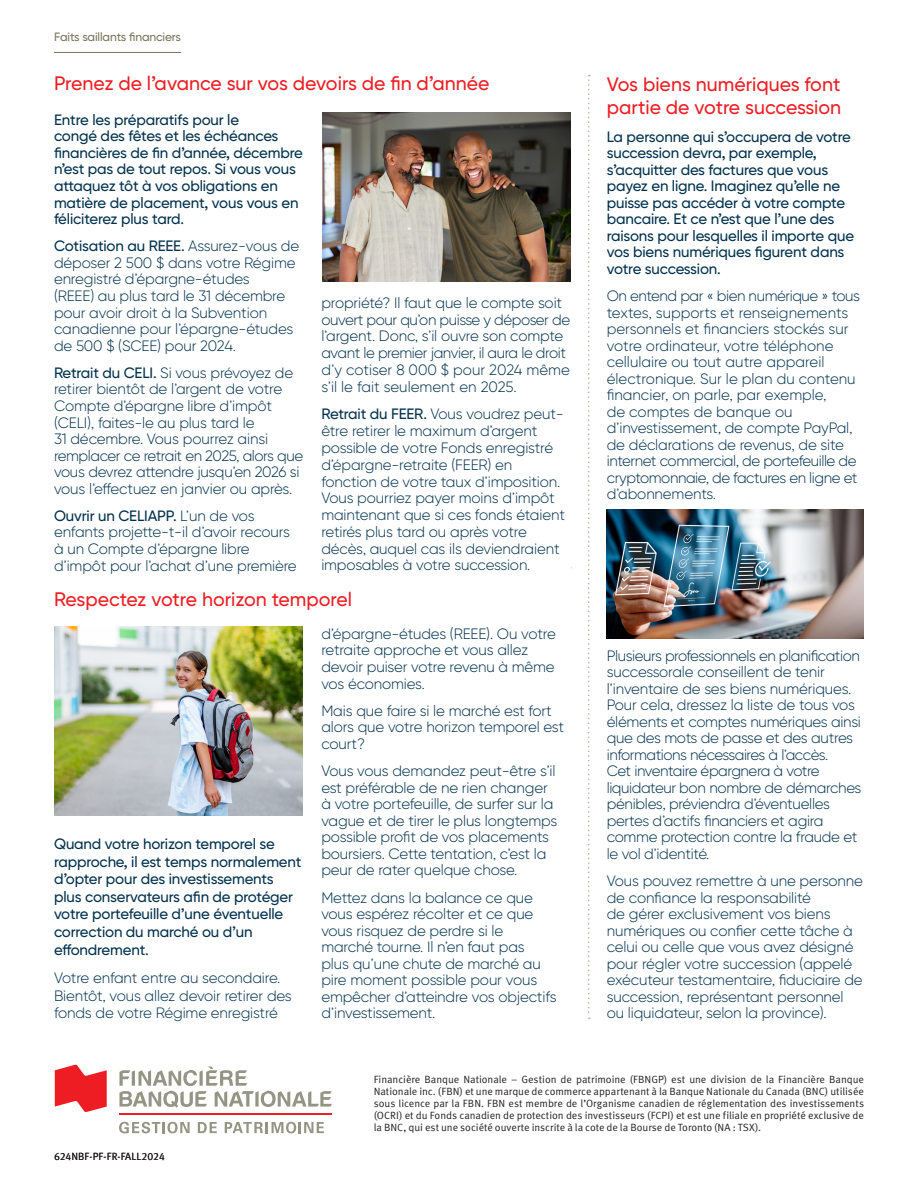
<style>
.page{position:relative;width:918px;height:1188px;background:#fff}
.page>*{position:absolute;margin:0;border:0;box-sizing:border-box;transform-origin:0 0}
.t1{font:500 19.5px/23.4px "Gilroy BN";color:#ee1d23}
.t2{font:300 15px/16.5px "Gilroy BN";letter-spacing:-.01em;color:#00314d}
.t3{font:500 15px/16.5px "Gilroy BN";letter-spacing:-.01em;color:#00314d}
.t4{font:500 12px "Gilroy BN";letter-spacing:-.01em;color:#78755b}
.t5{font:10.5px/12px "Meta Pro Norm";color:#231f20;text-align:justify}
.t6{font:10.5px "Meta Normal LF";letter-spacing:.01em;color:#231f20}
.s1{font-weight:500}
</style>
<div class="page">
<hr style="left:917px;top:0;width:1px;height:226px;background:#ee1d23">
<svg style="left:119px;top:1066px;width:213px;height:42px"></svg>
<svg style="left:55px;top:1065px;width:52px;height:47px"></svg>
<svg style="left:119px;top:1122px;width:71px;height:11px"></svg>
<svg style="left:198px;top:1122px;width:19px;height:11px"></svg>
<svg style="left:225px;top:1122px;width:99px;height:11px"></svg>
<hr style="left:119px;top:1114px;width:213px;height:1px;background:#ee1d23">
<hr style="left:54px;top:52px;width:127px;height:1px;background:#78755b">
<svg style="left:588px;top:75px;width:2px;height:944px"></svg>
<img style="left:54px;top:627px;width:248px;height:189px">
<img style="left:322px;top:113px;width:249px;height:169px">
<img style="left:607px;top:510px;width:257px;height:128px">
<p class="t4" style="left:54px;top:30px;width:129px">Faits saillants financiers</p>
<p class="t1" style="left:54px;top:72px;width:437px">Prenez de l’avance sur vos devoirs de fin d’année</p>
<p class="t1" style="left:607px;top:72px;width:236px">Vos biens numériques font partie de votre succession</p>
<p class="t3" style="left:54px;top:111px;width:250px">Entre les préparatifs pour le<br>congé des fêtes et les échéances financières de fin d’année, décembre n’est pas de tout repos. Si vous vous attaquez tôt à vos obligations en matière de placement, vous vous en féliciterez plus tard.</p>
<p class="t2" style="left:54px;top:238px;width:247px"><span class="s1">Cotisation au REEE.</span> Assurez-vous de déposer 2 500 $ dans votre Régime enregistré d’épargne-études<br>(REEE) au plus tard le 31 décembre pour avoir droit à la Subvention canadienne pour l’épargne-études de 500 $ (SCEE) pour 2024.</p>
<p class="t2" style="left:54px;top:364px;width:251px"><span class="s1">Retrait du CELI.</span> Si vous prévoyez de retirer bientôt de l’argent de votre Compte d’épargne libre d’impôt (CELI), faites-le au plus tard le<br>31 décembre. Vous pourrez ainsi remplacer ce retrait en 2025, alors que vous devrez attendre jusqu’en 2026 si vous l’effectuez en janvier ou après.</p>
<p class="t2" style="left:54px;top:507px;width:244px"><span class="s1">Ouvrir un CELIAPP.</span> L’un de vos enfants projette-t-il d’avoir recours à un Compte d’épargne libre d’impôt pour l’achat d’une première</p>
<p class="t3" style="left:607px;top:128px;width:249px">La personne qui s’occupera de votre succession devra, par exemple, s’acquitter des factures que vous payez en ligne. Imaginez qu’elle ne puisse pas accéder à votre compte bancaire. Et ce n’est que l’une des raisons pour lesquelles il importe que vos biens numériques figurent dans votre succession.</p>
<p class="t2" style="left:607px;top:287px;width:255px">On entend par « bien numérique » tous textes, supports et renseignements personnels et financiers stockés sur votre ordinateur, votre téléphone cellulaire ou tout autre appareil électronique. Sur le plan du contenu financier, on parle, par exemple,<br>de comptes de banque ou d’investissement, de compte PayPal, de déclarations de revenus, de site internet commercial, de portefeuille de cryptomonnaie, de factures en ligne et d’abonnements.</p>
<p class="t2" style="left:321px;top:294px;width:250px">propriété? Il faut que le compte soit ouvert pour qu’on puisse y déposer de l’argent. Donc, s’il ouvre son compte avant le premier janvier, il aura le droit d’y cotiser 8 000 $ pour 2024 même s’il le fait seulement en 2025.</p>
<p class="t2" style="left:321px;top:406px;width:245px"><span class="s1">Retrait du FEER.</span> Vous voudrez peut&shy;être retirer le maximum d’argent possible de votre Fonds enregistré d’épargne-retraite (FEER) en fonction de votre taux d’imposition.<br>Vous pourriez payer moins d’impôt maintenant que si ces fonds étaient retirés plus tard ou après votre décès, auquel cas ils deviendraient imposables à votre succession.</p>
<p class="t1" style="left:54px;top:587px;width:300px">Respectez votre horizon temporel</p>
<p class="t3" style="left:54px;top:835px;width:249px;line-height:17.5px">Quand votre horizon temporel se rapproche, il est temps normalement d’opter pour des investissements plus conservateurs afin de protéger votre portefeuille d’une éventuelle correction du marché ou d’un effondrement.</p>
<p class="t2" style="left:54px;top:969px;width:239px;line-height:17.5px">Votre enfant entre au secondaire.<br>Bientôt, vous allez devoir retirer des fonds de votre Régime enregistré</p>
<p class="t2" style="left:321px;top:625px;width:236px">d’épargne-études (REEE). Ou votre retraite approche et vous allez devoir puiser votre revenu à même vos économies.</p>
<p class="t2" style="left:321px;top:702px;width:244px">Mais que faire si le marché est fort alors que votre horizon temporel est court?</p>
<p class="t2" style="left:321px;top:763px;width:238px">Vous vous demandez peut-être s’il est préférable de ne rien changer à votre portefeuille, de surfer sur la vague et de tirer le plus longtemps possible profit de vos placements boursiers. Cette tentation, c’est la peur de rater quelque chose.</p>
<p class="t2" style="left:321px;top:889px;width:237px">Mettez dans la balance ce que vous espérez récolter et ce que vous risquez de perdre si le marché tourne. Il n’en faut pas<br>plus qu’une chute de marché au pire moment possible pour vous empêcher d’atteindre vos objectifs d’investissement.</p>
<p class="t2" style="left:607px;top:647px;width:256px">Plusieurs professionnels en planification successorale conseillent de tenir l’inventaire de ses biens numériques.<br>Pour cela, dressez la liste de tous vos éléments et comptes numériques ainsi que des mots de passe et des autres informations nécessaires à l’accès.<br>Cet inventaire épargnera à votre liquidateur bon nombre de démarches pénibles, préviendra d’éventuelles pertes d’actifs financiers et agira comme protection contre la fraude et le vol d’identité.</p>
<p class="t2" style="left:607px;top:873px;width:258px">Vous pouvez remettre à une personne de confiance la responsabilité<br>de gérer exclusivement vos biens numériques ou confier cette tâche à celui ou celle que vous avez désigné pour régler votre succession (appelé exécuteur testamentaire, fiduciaire de succession, représentant personnel ou liquidateur, selon la province).</p>
<p class="t6" style="left:54px;top:1151px;width:112px">624NBF-PF-FR-FALL2024</p>
<p class="t5" style="left:374px;top:1073px;width:492px">Financière Banque Nationale – Gestion de patrimoine (FBNGP) est une division de la Financière Banque Nationale inc. (FBN) et une marque de commerce appartenant à la Banque Nationale du Canada (BNC) utilisée sous licence par la FBN. FBN est membre de l’Organisme canadien de réglementation des investissements (OCRI) et du Fonds canadien de protection des investisseurs (FCPI) et est une filiale en propriété exclusive de la BNC, qui est une société ouverte inscrite à la cote de la Bourse de Toronto (NA : TSX).</p>
</div>
